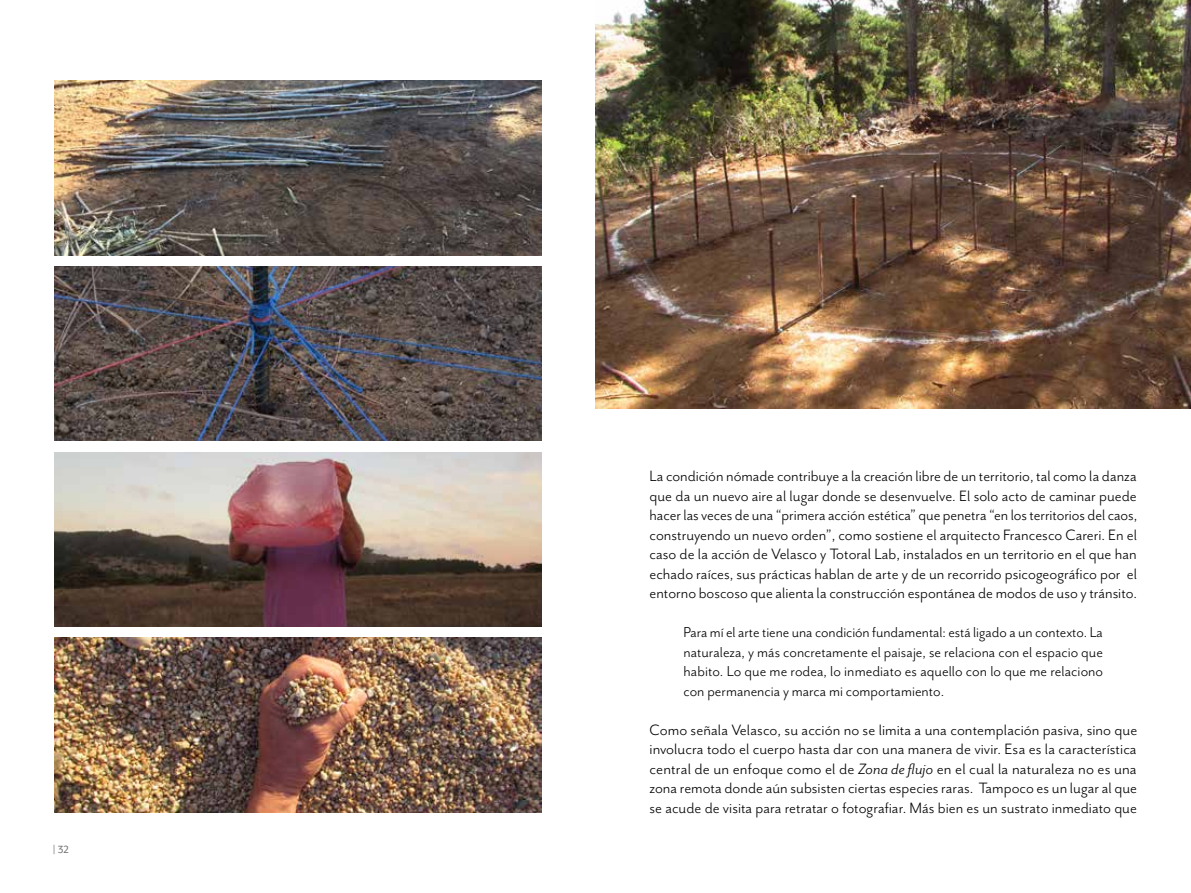
<style>
.page{position:relative;width:1191px;height:893px;background:#fff}
.page>*{position:absolute;margin:0;border:0;box-sizing:border-box;transform-origin:0 0}
.t1{font:17.25px/19.5px "Mr Eaves San OT";color:#000;text-align:justify}
.t2{font:16.5px/19.5px "Mr Eaves San OT";color:#000;text-align:justify}
.t3{font:12px "Mr Eaves Mod OT";color:#6d6e71}
.s1{font-style:italic}
</style>
<div class="page">
<img style="left:54px;top:81px;width:487px;height:174px">
<img style="left:54px;top:638px;width:487px;height:174px">
<img style="left:54px;top:452px;width:487px;height:175px">
<img style="left:54px;top:266px;width:487px;height:175px">
<img style="left:595px;top:0;width:596px;height:408px">
<p class="t3" style="left:53px;top:843px;width:17px">| 32</p>
<p class="t1" style="left:649px;top:466px;width:489px">La condición nómade contribuye a la creación libre de un territorio, tal como la danza que da un nuevo aire al lugar donde se desenvuelve. El solo acto de caminar puede hacer las veces de una “primera acción estética” que penetra “en los territorios del caos, construyendo un nuevo orden”, como sostiene el arquitecto Francesco Careri. En el caso de la acción de Velasco y Totoral Lab, instalados en un territorio en el que han echado raíces, sus prácticas hablan de arte y de un recorrido psicogeográfico por el entorno boscoso que alienta la construcción espontánea de modos de uso y tránsito.</p>
<p class="t2" style="left:683px;top:623px;width:421px">Para mí el arte tiene una condición fundamental: está ligado a un contexto. La naturaleza, y más concretamente el paisaje, se relaciona con el espacio que habito. Lo que me rodea, lo inmediato es aquello con lo que me relaciono con permanencia y marca mi comportamiento.</p>
<p class="t1" style="left:649px;top:720px;width:489px">Como señala Velasco, su acción no se limita a una contemplación pasiva, sino que involucra todo el cuerpo hasta dar con una manera de vivir. Esa es la característica central de un enfoque como el de <span class="s1">Zona de flujo</span> en el cual la naturaleza no es una zona remota donde aún subsisten ciertas especies raras. Tampoco es un lugar al que se acude de visita para retratar o fotografiar. Más bien es un sustrato inmediato que</p>
</div>
